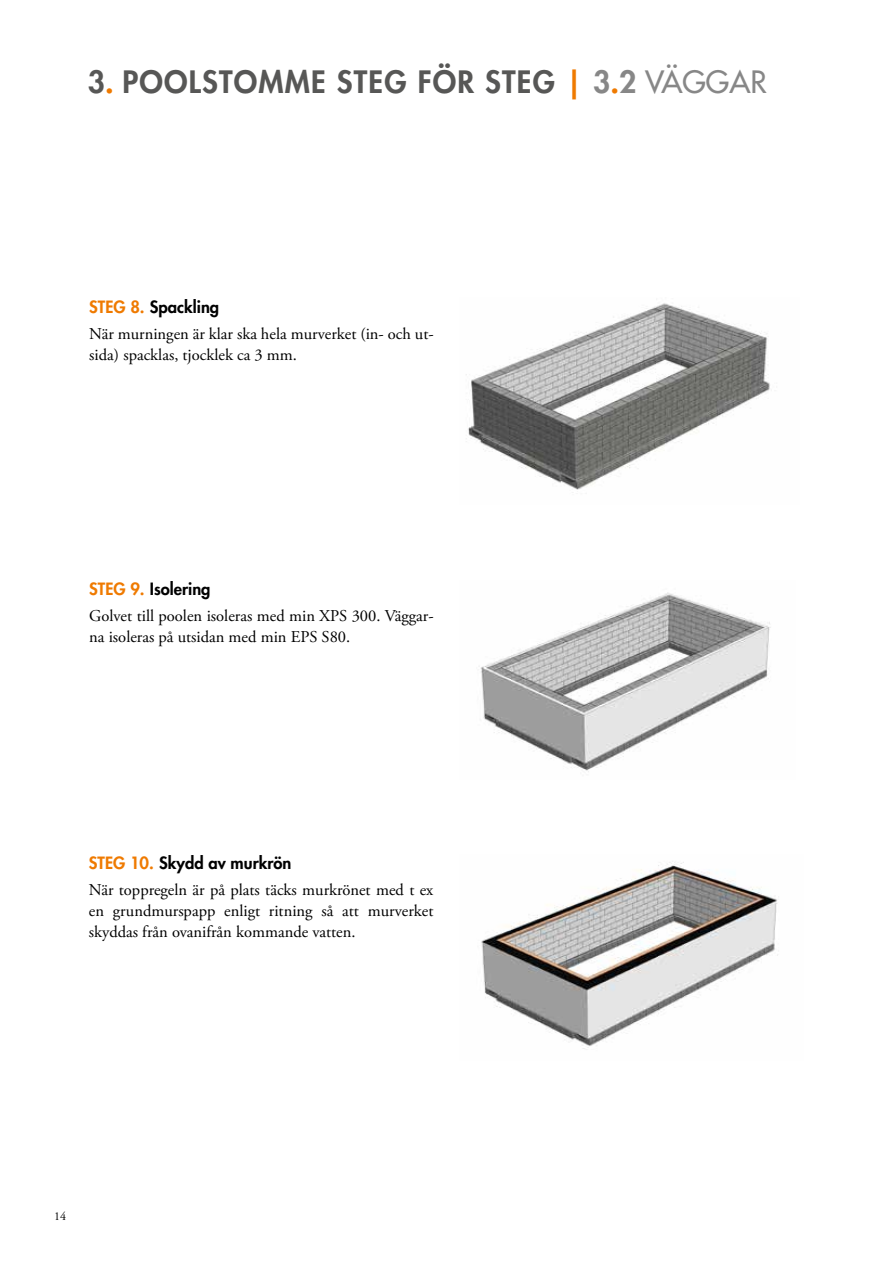
<style>
.page{position:relative;width:893px;height:1263px;background:#fff}
.page>*{position:absolute;margin:0;border:0;box-sizing:border-box;transform-origin:0 0}
.t1{font:800 30px "Futura Std";letter-spacing:.04em;color:#575756}
.t2{font:16.5px/21px "Adobe Garamond Pro";color:#000}
.t3{font:800 16.5px "Futura Std";color:#000}
.t4{font:12px "Adobe Garamond Pro";color:#000}
.s1{color:#ef7a00}
.s2{color:#878787}
.s3{font-weight:500;color:#878787}
</style>
<div class="page">
<img style="left:479px;top:592px;width:292px;height:180px">
<img style="left:481px;top:861px;width:297px;height:188px">
<img style="left:466px;top:303px;width:304px;height:190px">
<h1 class="t1" style="left:88px;top:63px;width:680px">3<span class="s1">.</span> POOLSTOMME STEG FÖR STEG <span class="s1">|</span> <span class="s2">3</span><span class="s1">.</span><span class="s2">2</span> <span class="s3">VÄGGAR</span></h1>
<p class="t3" style="left:89px;top:296px;width:131px"><span class="s1">STEG 8.</span> Spackling</p>
<p class="t2" style="left:89px;top:323px;width:346px">När murningen är klar ska hela murverket (in- och ut&shy;sida) spacklas, tjocklek ca 3 mm.</p>
<p class="t3" style="left:89px;top:579px;width:123px"><span class="s1">STEG 9.</span> Isolering</p>
<p class="t2" style="left:89px;top:606px;width:346px">Golvet till poolen isoleras med min XPS 300. Väggar&shy;na isoleras på utsidan med min EPS S80.</p>
<p class="t3" style="left:89px;top:852px;width:204px"><span class="s1">STEG 10.</span> Skydd av murkrön</p>
<p class="t2" style="left:89px;top:879px;width:346px;text-align:justify">När toppregeln är på plats täcks murkrönet med t ex en grundmurspapp enligt ritning så att murverket skyddas från ovanifrån kommande vatten.</p>
<p class="t4" style="left:54px;top:1208px;width:13px">14</p>
</div>
